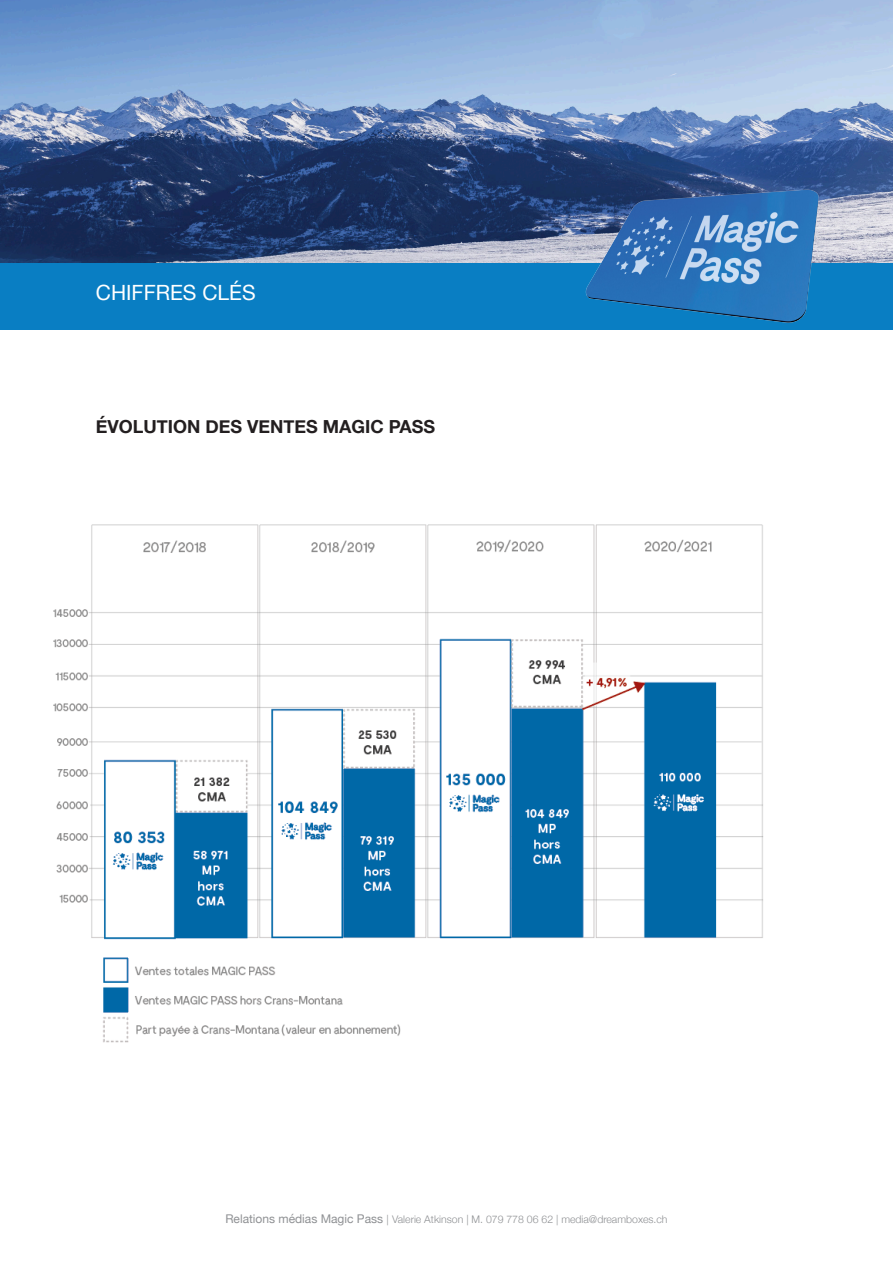
<style>
.page{position:relative;width:893px;height:1263px;background:#fff}
.page>*{position:absolute;margin:0;border:0;box-sizing:border-box;transform-origin:0 0}
.t1{font:21px "Helvetica Neue";color:#fff}
.t2{font:700 18px "Helvetica Neue";color:#231f20}
.t3{font:300 10.5px "Helvetica Neue";color:#8f9194}
.s1{font-weight:400;font-size:12px}
</style>
<div class="page">
<img style="left:0;top:0;width:893px;height:263px">
<div style="left:0;top:263px;width:893px;height:67px;background:#097ec3"></div>
<img style="left:571px;top:165px;width:285px;height:158px">
<img style="left:53px;top:524px;width:711px;height:519px">
<p class="t1" style="left:96px;top:277px;width:161px">CHIFFRES CLÉS</p>
<p class="t2" style="left:96px;top:412px;width:341px">ÉVOLUTION DES VENTES MAGIC PASS</p>
<p class="t3" style="left:225px;top:1210px;width:444px"><span class="s1">Relations médias Magic Pass</span> | Valerie Atkinson | M. 079 778 06 62 | media@dreamboxes.ch</p>
</div>
